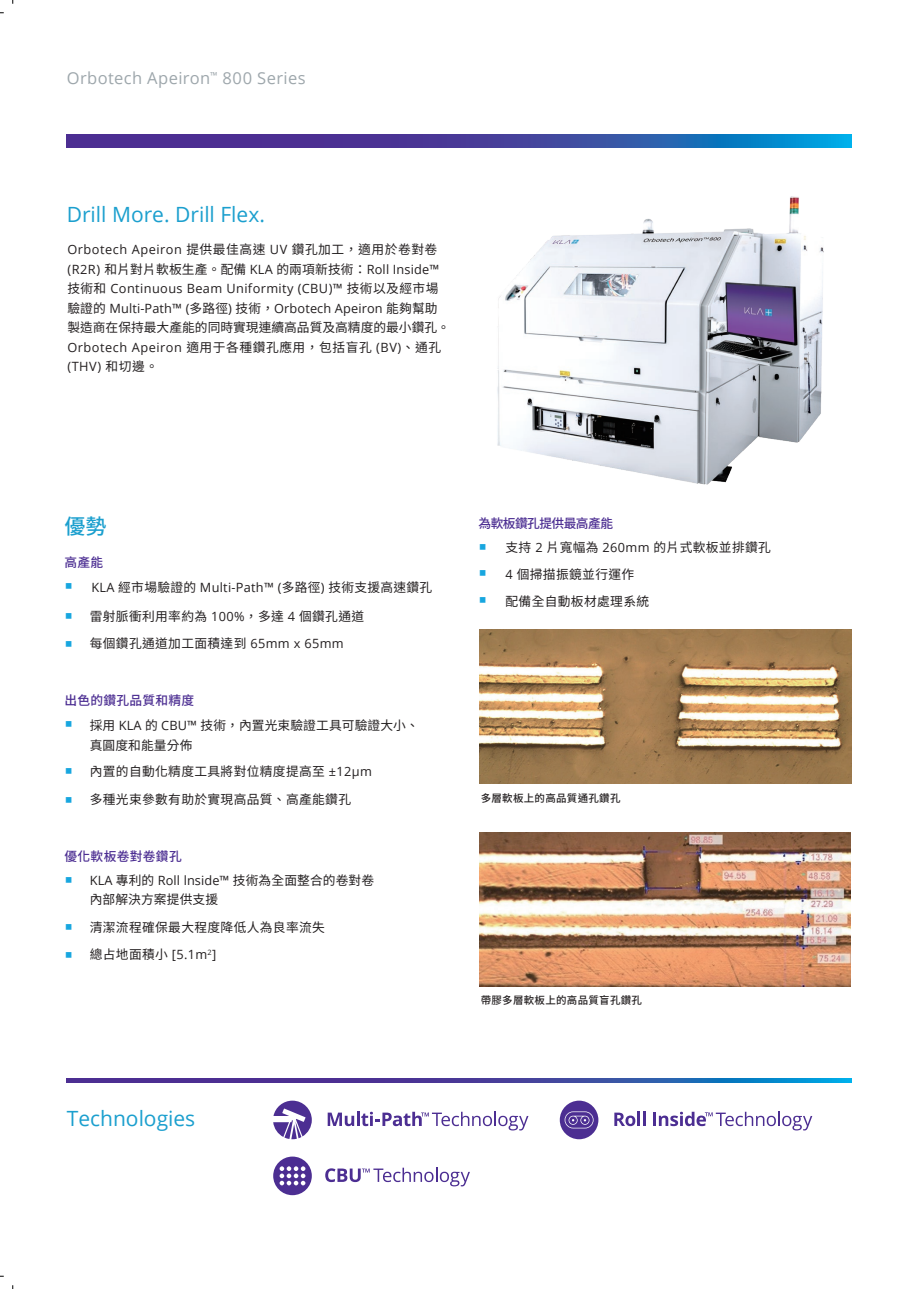
<style>
.page{position:relative;width:906px;height:1289px;background:#fff}
.page>*{position:absolute;margin:0;border:0;box-sizing:border-box;transform-origin:0 0}
.t1{font:22.5px/26.2px "Microsoft Ya Hei UI";color:#17a6df}
.t2{font:21px "Open Sans";color:#1b9fce}
.t3{font:500 21px "Source Han Sans TW";color:#1b9fce}
.t4{font:16.5px "Open Sans";letter-spacing:.025em;color:#9ea7ac}
.t5{font:12.75px/19.5px "Open Sans";letter-spacing:.03em;color:#231f20}
.t6{font:12.75px/27px "Source Han Sans TW";letter-spacing:.025em;color:#231f20}
.t7{font:12.75px/19.5px "Source Han Sans TW";letter-spacing:.005em;color:#231f20}
.t8{font:12.75px "Source Han Sans TW";color:#231f20}
.t9{font:12.75px "Open Sans";letter-spacing:.005em;color:#231f20}
.t10{font:500 12.75px "Source Han Sans TW";letter-spacing:.02em;color:#4c2e92}
.t11{font:500 12.75px "Source Han Sans TW";letter-spacing:-.045em;color:#4c2e92}
.t12{font:500 10.5px "Source Han Sans TW";letter-spacing:.025em;color:#231f20}
.s1{font-family:"Source Han Sans TW"}
.s2{font-family:"Microsoft Ya Hei UI";font-size:22.5px;color:#17a6df}
.s3{font-family:"Open Sans"}
</style>
<div class="page">
<svg style="left:67px;top:134px;width:785px;height:14px;background:#384ba3"></svg>
<img style="left:497px;top:196px;width:327px;height:289px">
<img style="left:479px;top:832px;width:372px;height:154px">
<img style="left:479px;top:629px;width:373px;height:154px">
<svg style="left:67px;top:1078px;width:785px;height:4px;background:#384aa3"></svg>
<svg style="left:273px;top:1100px;width:39px;height:39px"></svg>
<svg style="left:328px;top:1111px;width:200px;height:19px"></svg>
<svg style="left:560px;top:1100px;width:38px;height:39px"></svg>
<svg style="left:614px;top:1112px;width:21px;height:14px"></svg>
<hr style="left:637px;top:1111px;width:3px;height:14px;background:#4c2e92">
<svg style="left:643px;top:1111px;width:2px;height:14px"></svg>
<svg style="left:653px;top:1111px;width:159px;height:19px"></svg>
<svg style="left:273px;top:1156px;width:39px;height:39px"></svg>
<svg style="left:325px;top:1167px;width:145px;height:19px"></svg>
<p class="t4" style="left:67px;top:67px;width:240px">Orbotech Apeiron<sup>™</sup> 800 Series</p>
<h2 class="t2" style="left:67px;top:200px;width:200px">Drill More. Drill Flex.</h2>
<p class="t5" style="left:67px;top:239px;width:373px">Orbotech Apeiron <span class="s1">提供最佳高速</span> UV <span class="s1">鑽孔加工，適用於卷對卷</span>(R2R) <span class="s1">和片對片軟板生產。配備</span> KLA <span class="s1">的兩項新技術：</span>Roll Inside™<span class="s1">技術和</span> Continuous Beam Uniformity (CBU)™ <span class="s1">技術以及經市場驗證的</span> Multi-Path™ (<span class="s1">多路徑</span>) <span class="s1">技術，</span>Orbotech Apeiron <span class="s1">能夠幫助</span></p>
<p class="t8" style="left:67px;top:320px;width:384px">製造商在保持最大產能的同時實現連續高品質及高精度的最小鑽孔。</p>
<p class="t5" style="left:67px;top:337px;width:375px">Orbotech Apeiron <span class="s1">適用于各種鑽孔應用，包括盲孔</span> (BV)<span class="s1">、通孔</span>(THV) <span class="s1">和切邊。</span></p>
<h2 class="t3" style="left:64px;top:514px;width:43px">優勢</h2>
<p class="t10" style="left:64px;top:555px;width:40px">高產能</p>
<p class="t6" style="left:64px;top:574px;width:369px"><span class="s2">▪</span> <span class="s3">KLA</span> 經市場驗證的 <span class="s3">Multi-Path™ (</span>多路徑<span class="s3">)</span> 技術支援高速鑽孔</p>
<h1 class="t1" style="left:64px;top:602px;width:10px;line-height:27.2px">▪ ▪</h1>
<p class="t6" style="left:90px;top:603px;width:276px">雷射脈衝利用率約為 <span class="s3">100%</span>，多達 <span class="s3">4</span> 個鑽孔通道每個鑽孔通道加工面積達到 <span class="s3">65mm x 65mm</span></p>
<p class="t10" style="left:64px;top:693px;width:131px">出色的鑽孔品質和精度</p>
<h1 class="t1" style="left:64px;top:699px;width:10px;line-height:47.2px">▪ ▪</h1>
<h1 class="t1" style="left:64px;top:786px;width:10px">▪</h1>
<p class="t7" style="left:90px;top:716px;width:330px">採用 <span class="s3">KLA</span> 的 <span class="s3">CBU™</span> 技術，內置光束驗證工具可驗證大小、真圓度和能量分佈</p>
<p class="t6" style="left:90px;top:758px;width:284px">內置的自動化精度工具將對位精度提高至 <span class="s3">±12µm</span>多種光束參數有助於實現高品質、高產能鑽孔</p>
<p class="t10" style="left:64px;top:849px;width:119px">優化軟板卷對卷鑽孔</p>
<h1 class="t1" style="left:64px;top:855px;width:10px;line-height:47.1px">▪ ▪</h1>
<h1 class="t1" style="left:64px;top:941px;width:10px">▪</h1>
<p class="t9" style="left:90px;top:871px;width:286px">KLA <span class="s1">專利的</span> Roll lnside™ <span class="s1">技術為全面整合的卷對卷</span></p>
<p class="t7" style="left:90px;top:889px;width:130px">內部解決方案提供支援</p>
<p class="t6" style="left:90px;top:914px;width:237px">清潔流程確保最大程度降低人為良率流失總占地面積小 <span class="s3">[5.1m</span><sup>2</sup><span class="s3">]</span></p>
<h2 class="t2" style="left:67px;top:1103px;width:130px">Technologies</h2>
<p class="t11" style="left:478px;top:516px;width:136px">為軟板鑽孔提供最高產能</p>
<h1 class="t1" style="left:478px;top:533px;width:10px;text-align:justify">▪ ▪ ▪</h1>
<p class="t6" style="left:505px;top:534px;width:267px">支持 <span class="s3">2</span> 片寬幅為 <span class="s3">260mm</span> 的片式軟板並排鑽孔<br><span class="s3">4</span> 個掃描振鏡並行運作<br>配備全自動板材處理系統</p>
<p class="t12" style="left:481px;top:792px;width:141px">多層軟板上的高品質通孔鑽孔</p>
<p class="t12" style="left:481px;top:994px;width:163px">帶膠多層軟板上的高品質盲孔鑽孔</p>
</div>
